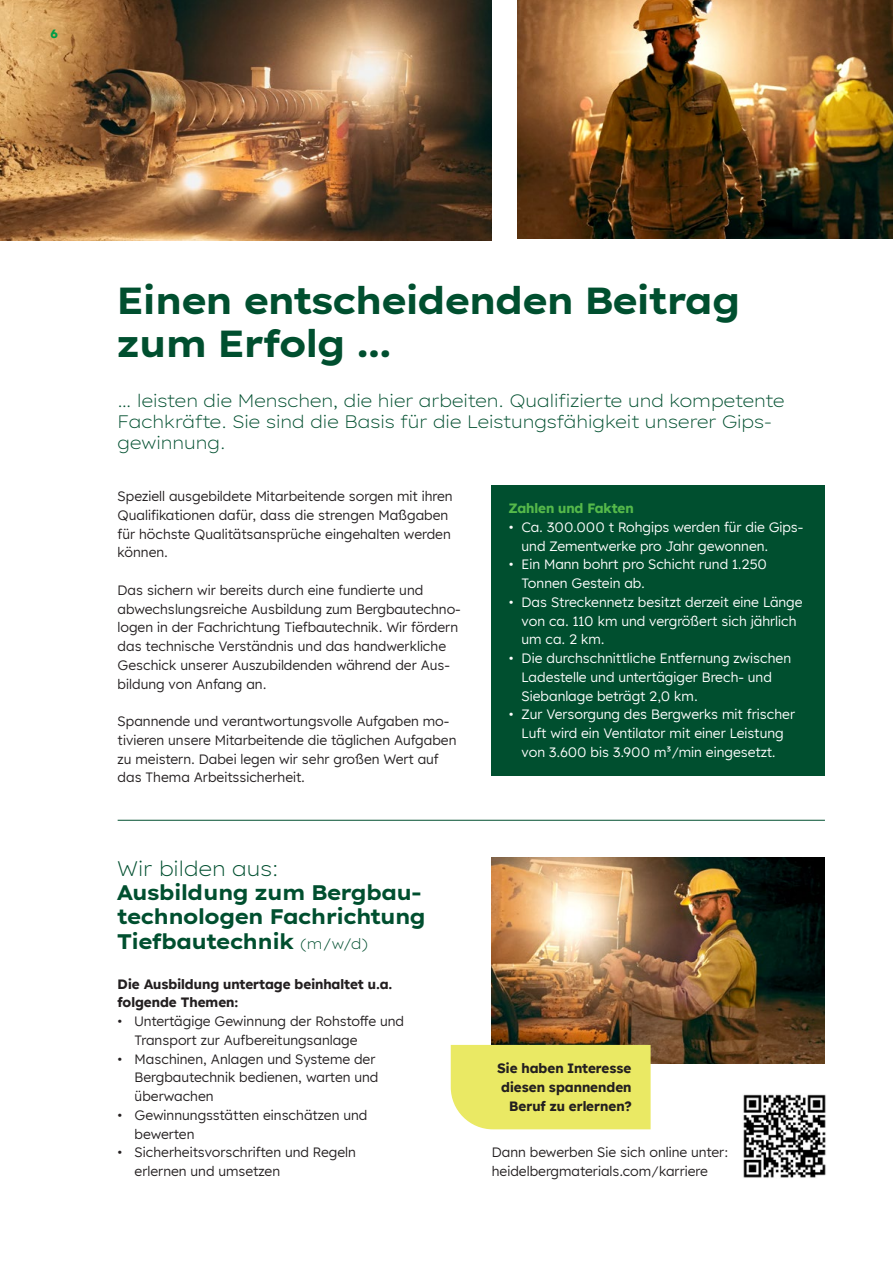
<style>
.page{position:relative;width:893px;height:1263px;background:#fff}
.page>*{position:absolute;margin:0;border:0;box-sizing:border-box;transform-origin:0 0}
.t1{font:700 37.5px/43.2px "Lexend Exa HM";color:#004f2f}
.t2{font:700 21px/24.2px "Lexend Exa HM";color:#004f2f}
.t3{font:200 21px "Lexend Exa HM";color:#004f2f}
.t4{font:200 18px/20.7px "Lexend Exa HM";color:#004f2f}
.t5{font:13.5px/18.8px "Lexend HM";color:#231f20}
.t6{font:13.5px/18.8px "Lexend HM";color:#fff}
.t7{font:700 13.5px/18.8px "Lexend HM";color:#231f20}
.t8{font:700 13.5px "Lexend HM";color:#55b94a}
.t9{font:700 12px "Lexend HM";color:#009d48}
.s1{font-weight:200;font-size:15px}
</style>
<div class="page">
<hr style="left:892px;top:0;width:1px;height:1263px;background:#e7e6de">
<img style="left:0;top:0;width:492px;height:240px">
<img style="left:517px;top:0;width:376px;height:239px">
<hr style="left:118px;top:820px;width:707px;height:1px;background:#004f2f">
<img style="left:492px;top:857px;width:333px;height:207px">
<div style="left:492px;top:485px;width:333px;height:291px;background:#004f2f"></div>
<div style="left:451px;top:1045px;width:200px;height:84px;background:#eae964"></div>
<img style="left:743px;top:1094px;width:83px;height:84px">
<p class="t9" style="left:51px;top:24px;width:9px">6</p>
<h1 class="t1" style="left:118px;top:276px;width:624px">Einen entscheidenden Beitrag zum Erfolg ...</h1>
<h3 class="t4" style="left:118px;top:389px;width:668px">… leisten die Menschen, die hier arbeiten. Qualifizierte und kompetente<br>Fachkräfte. Sie sind die Basis für die Leistungsfähigkeit unserer Gips&shy;gewinnung.</h3>
<p class="t5" style="left:118px;top:486px;width:337px">Speziell ausgebildete Mitarbeitende sorgen mit ihren Qualifikationen dafür, dass die strengen Maßgaben für höchste Qualitätsansprüche eingehalten werden können.</p>
<p class="t5" style="left:118px;top:580px;width:345px">Das sichern wir bereits durch eine fundierte und abwechslungsreiche Ausbildung zum Bergbautechno&shy;logen in der Fachrichtung Tiefbautechnik. Wir fördern das technische Verständnis und das handwerkliche Geschick unserer Auszubildenden während der Aus&shy;bildung von Anfang an.</p>
<p class="t5" style="left:118px;top:711px;width:340px">Spannende und verantwortungsvolle Aufgaben mo&shy;tivieren unsere Mitarbeitende die täglichen Aufgaben zu meistern. Dabei legen wir sehr großen Wert auf das Thema Arbeitssicherheit.</p>
<p class="t8" style="left:509px;top:497px;width:126px">Zahlen und Fakten</p>
<p class="t6" style="left:522px;top:517px;width:283px;text-indent:-13px">• Ca. 300.000 t Rohgips werden für die Gips&shy;und Zementwerke pro Jahr gewonnen.</p>
<p class="t6" style="left:522px;top:554px;width:247px;text-indent:-13px">• Ein Mann bohrt pro Schicht rund 1.250<br>Tonnen Gestein ab.</p>
<p class="t6" style="left:522px;top:592px;width:283px;text-indent:-13px">• Das Streckennetz besitzt derzeit eine Länge von ca. 110 km und vergrößert sich jährlich um ca. 2 km.</p>
<p class="t6" style="left:522px;top:648px;width:271px;text-indent:-13px">• Die durchschnittliche Entfernung zwischen<br>Ladestelle und untertägiger Brech- und<br>Siebanlage beträgt 2,0 km.</p>
<p class="t6" style="left:509px;top:704px;width:288px;text-align:center">• Zur Versorgung des Bergwerks mit frischer<br>Luft wird ein Ventilator mit einer Leistung von 3.600 bis 3.900 m³/min eingesetzt.</p>
<h2 class="t3" style="left:118px;top:853px;width:162px">Wir bilden aus:</h2>
<h2 class="t2" style="left:118px;top:879px;width:309px">Ausbildung zum Bergbau&shy;technologen Fachrichtung<br>Tiefbautechnik <span class="s1">(m/w/d)</span></h2>
<p class="t7" style="left:118px;top:973px;width:276px">Die Ausbildung untertage beinhaltet u.a. folgende Themen:</p>
<p class="t5" style="left:135px;top:1011px;width:271px;text-indent:-17px">• Untertägige Gewinnung der Rohstoffe und<br>Transport zur Aufbereitungsanlage</p>
<p class="t5" style="left:135px;top:1049px;width:245px;text-indent:-17px">• Maschinen, Anlagen und Systeme der<br>Bergbautechnik bedienen, warten und überwachen</p>
<p class="t5" style="left:135px;top:1105px;width:234px;text-indent:-17px">• Gewinnungsstätten einschätzen und bewerten</p>
<p class="t5" style="left:135px;top:1142px;width:223px;text-indent:-17px">• Sicherheitsvorschriften und Regeln erlernen und umsetzen</p>
<p class="t7" style="left:497px;top:1058px;width:136px;text-align:right">Sie haben Interesse diesen spannenden<br>Beruf zu erlernen?</p>
<p class="t5" style="left:492px;top:1142px;width:238px">Dann bewerben Sie sich online unter: heidelbergmaterials.com/karriere</p>
</div>
